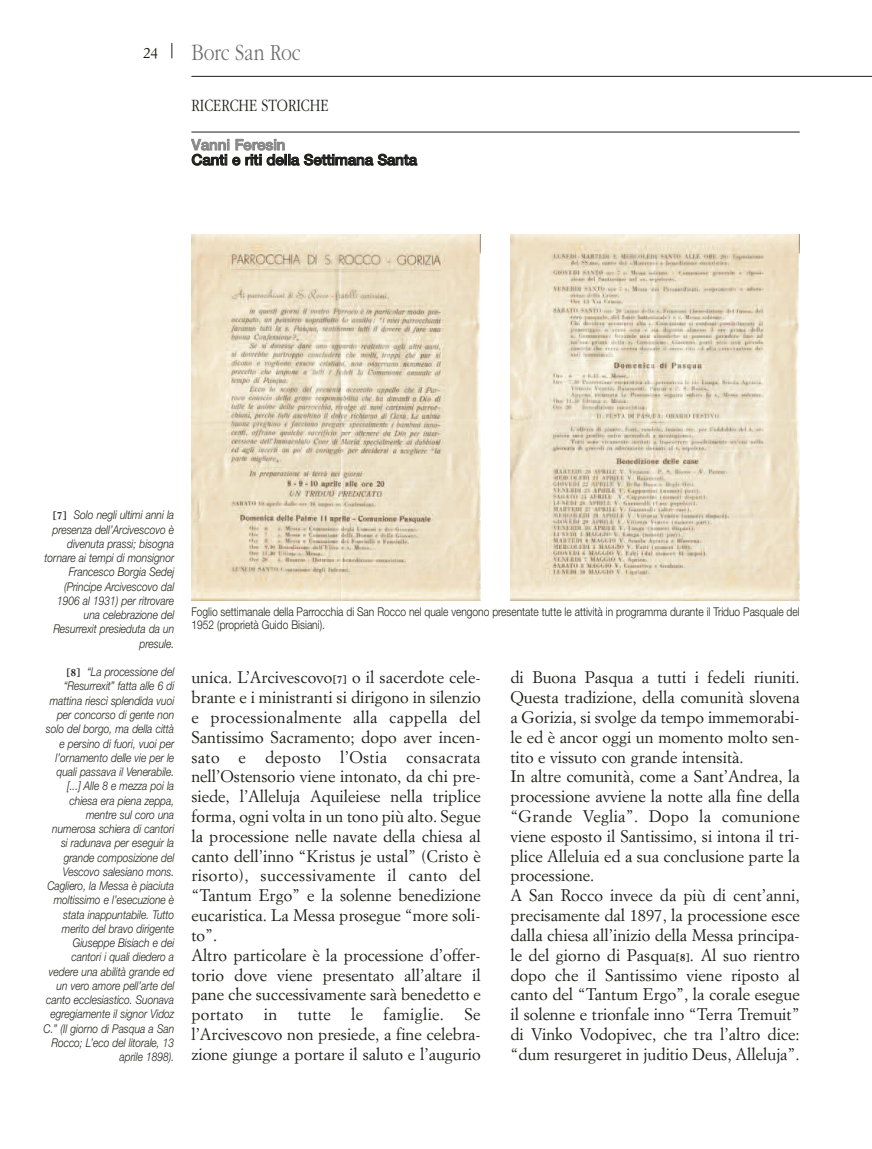
<style>
.page{position:relative;width:872px;height:1149px;background:#fff}
.page>*{position:absolute;margin:0;border:0;box-sizing:border-box;transform-origin:0 0}
.t1{font:300 24px "Aplgaram";color:#706f6f}
.t2{font:300 18px "Aplgaram";color:#1d1d1b}
.t3{font:16.5px/19.8px "Simoncini Garamond";color:#1d1d1b}
.t4{font:15px "Helvetica Medium Yu";letter-spacing:-.005em;color:#1d1d1b}
.t5{font:15px "Helvetica Medium Yu";color:#878787}
.t6{font:15px "Simoncini Garamond";color:#1d1d1b}
.t7{font:italic 300 12px/14.2px "Helvetica Neue";color:#1d1d1b;text-align:right;scale:.85 1}
.t8{font:300 12px/13.5px "Helvetica Neue";color:#1d1d1b;scale:.85 1}
.s1{font-size:19.5px}
.s2{font-family:"Simoncini Garamond";font-weight:700;font-style:normal;font-size:10.5px}
.s3{font-weight:700;font-size:10.5px}
</style>
<div class="page">
<hr style="left:191px;top:76px;width:681px;height:1px;background:#1d1d1b">
<hr style="left:191px;top:132px;width:608px;height:1px;background:#1d1d1b">
<img style="left:191px;top:234px;width:289px;height:366px">
<img style="left:510px;top:234px;width:289px;height:366px">
<p class="t6" style="left:143px;top:46px;width:32px">24 <span class="s1">|</span></p>
<h1 class="t1" style="left:191px;top:37px;width:111px">Borc San Roc</h1>
<p class="t2" style="left:191px;top:94px;width:139px">RICERCHE STORICHE</p>
<p class="t5" style="left:191px;top:136px;width:95px">Vanni Feresin</p>
<p class="t4" style="left:191px;top:151px;width:227px">Canti e riti della Settimana Santa</p>
<p class="t7" style="left:45px;top:507px;width:154px"><span class="s2">[7]</span> Solo negli ultimi anni la presenza dell’Arcivescovo è divenuta prassi; bisogna tornare ai tempi di monsignor<br>Francesco Borgia Sedej (Principe Arcivescovo dal<br>1906 al 1931) per ritrovare una celebrazione del<br>Resurrexit presieduta da un presule.</p>
<p class="t7" style="left:44px;top:664px;width:155px"><span class="s2">[8]</span> “La processione del “Resurrexit” fatta alle 6 di mattina riescì splendida vuoi per concorso di gente non solo del borgo, ma della città e persino di fuori, vuoi per l’ornamento delle vie per le quali passava il Venerabile. [...] Alle 8 e mezza poi la chiesa era piena zeppa, mentre sul coro una numerosa schiera di cantori si radunava per eseguir la grande composizione del<br>Vescovo salesiano mons.<br>Cagliero, la Messa è piaciuta moltissimo e l’esecuzione è stata inappuntabile. Tutto merito del bravo dirigente<br>Giuseppe Bisiach e dei cantori i quali diedero a vedere una abilità grande ed un vero amore pell’arte del canto ecclesiastico. Suonava egregiamente il signor Vidoz<br>C.” (Il giorno di Pasqua a San<br>Rocco; L’eco del litorale, 13 aprile 1898).</p>
<p class="t8" style="left:191px;top:604px;width:717px">Foglio settimanale della Parrocchia di San Rocco nel quale vengono presentate tutte le attività in programma durante il Triduo Pasquale del<br>1952 (proprietà Guido Bisiani).</p>
<p class="t3" style="left:191px;top:668px;width:291px">unica. L’Arcivescovo<span class="s3">[7]</span> o il sacerdote cele&shy;brante e i ministranti si dirigono in silenzio e processionalmente alla cappella del Santissimo Sacramento; dopo aver incen&shy;sato e deposto l’Ostia consacrata nell’Ostensorio viene intonato, da chi pre&shy;siede, l’Alleluja Aquileiese nella triplice forma, ogni volta in un tono più alto. Segue la processione nelle navate della chiesa al canto dell’inno “Kristus je ustal” (Cristo è risorto), successivamente il canto del “Tantum Ergo” e la solenne benedizione eucaristica. La Messa prosegue “more soli&shy;to”.<br>Altro particolare è la processione d’offer&shy;torio dove viene presentato all’altare il pane che successivamente sarà benedetto e portato in tutte le famiglie. Se l’Arcivescovo non presiede, a fine celebra&shy;zione giunge a portare il saluto e l’augurio</p>
<p class="t3" style="left:510px;top:668px;width:291px">di Buona Pasqua a tutti i fedeli riuniti.<br>Questa tradizione, della comunità slovena a Gorizia, si svolge da tempo immemorabi&shy;le ed è ancor oggi un momento molto sen&shy;tito e vissuto con grande intensità.<br>In altre comunità, come a Sant’Andrea, la processione avviene la notte alla fine della “Grande Veglia”. Dopo la comunione viene esposto il Santissimo, si intona il tri&shy;plice Alleluia ed a sua conclusione parte la processione.<br>A San Rocco invece da più di cent’anni, precisamente dal 1897, la processione esce dalla chiesa all’inizio della Messa principa&shy;le del giorno di Pasqua<span class="s3">[8]</span>. Al suo rientro dopo che il Santissimo viene riposto al canto del “Tantum Ergo”, la corale esegue il solenne e trionfale inno “Terra Tremuit” di Vinko Vodopivec, che tra l’altro dice: “dum resurgeret in juditio Deus, Alleluja”.</p>
</div>
